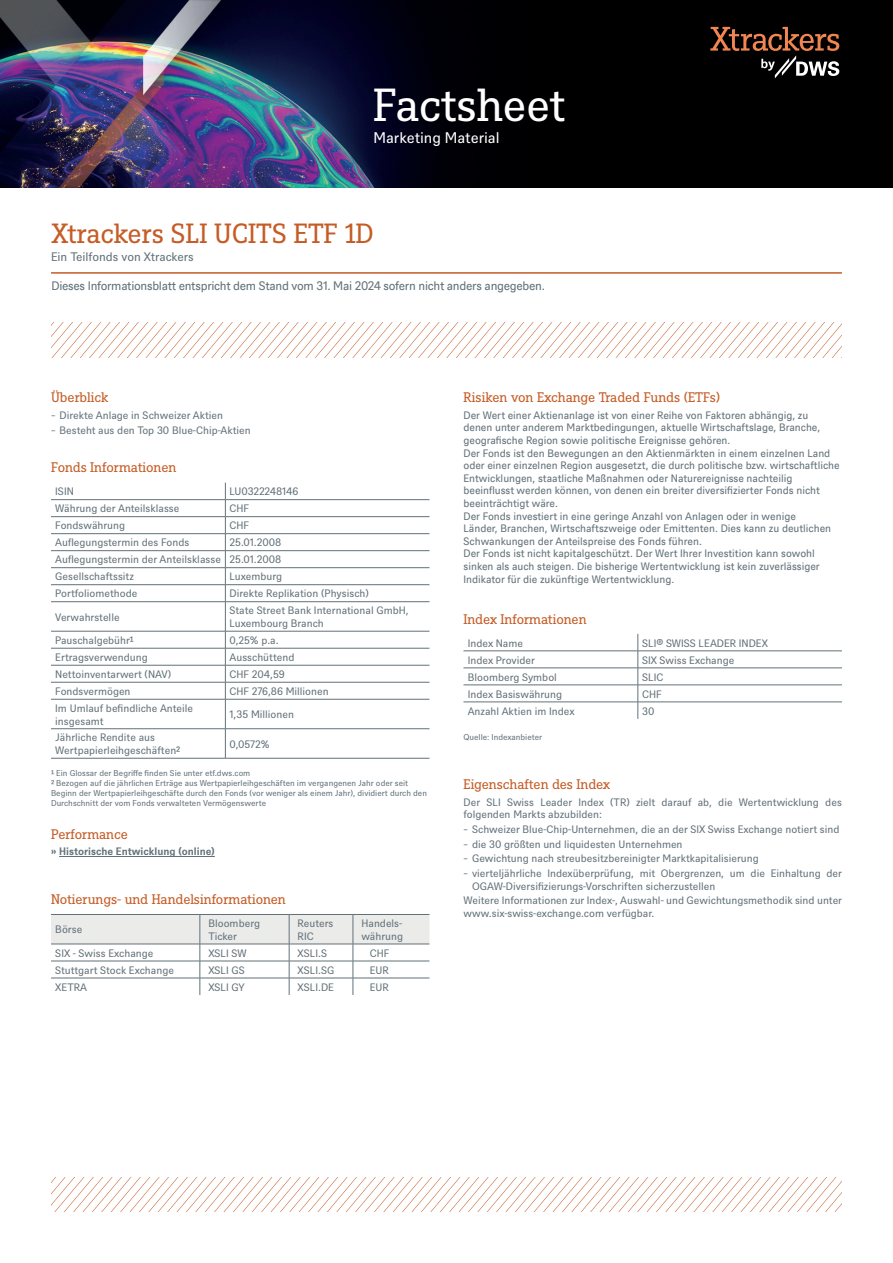
<style>
.page{position:relative;width:893px;height:1263px;background:#fff}
.page>*{position:absolute;margin:0;border:0;box-sizing:border-box;transform-origin:0 0}
.t1{font:45px "DWS Slab";letter-spacing:-.01em;color:#fff}
.t2{font:27px "DWS Slab";color:#c55c26}
.t3{font:15px "DWS Sans";color:#fff}
.t4{font:13.5px "DWS Slab";letter-spacing:-.01em;color:#c55c26}
.t5{font:12px "DWS Sans TT";letter-spacing:-.025em;color:#627179}
.t6{font:12px "DWS Sans";color:#627179}
.t7{font:10.5px/12.6px "DWS Sans";color:#627179}
.t8{font:10.5px/12.6px "DWS Sans TT";letter-spacing:-.005em;color:#627179}
.t9{font:700 10.5px "DWS Sans";color:#627179}
.t10{font:8.25px/9.9px "DWS Sans";color:#627179}
</style>
<div class="page">
<hr style="left:59px;top:856px;width:156px;height:1px;background:#627179">
<hr style="left:51px;top:499px;width:174px;height:1px;background:#627179">
<hr style="left:225px;top:499px;width:204px;height:1px;background:#627179">
<hr style="left:51px;top:516px;width:174px;height:1px;background:#627179">
<hr style="left:225px;top:516px;width:204px;height:1px;background:#627179">
<hr style="left:51px;top:533px;width:174px;height:1px;background:#627179">
<hr style="left:225px;top:533px;width:204px;height:1px;background:#627179">
<hr style="left:51px;top:550px;width:174px;height:1px;background:#627179">
<hr style="left:225px;top:550px;width:204px;height:1px;background:#627179">
<hr style="left:51px;top:567px;width:174px;height:1px;background:#627179">
<hr style="left:225px;top:567px;width:204px;height:1px;background:#627179">
<hr style="left:51px;top:584px;width:174px;height:1px;background:#627179">
<hr style="left:225px;top:584px;width:204px;height:1px;background:#627179">
<hr style="left:51px;top:601px;width:174px;height:1px;background:#627179">
<hr style="left:225px;top:601px;width:204px;height:1px;background:#627179">
<hr style="left:51px;top:631px;width:174px;height:1px;background:#627179">
<hr style="left:225px;top:631px;width:204px;height:1px;background:#627179">
<hr style="left:51px;top:648px;width:174px;height:1px;background:#627179">
<hr style="left:225px;top:648px;width:204px;height:1px;background:#627179">
<hr style="left:51px;top:665px;width:174px;height:1px;background:#627179">
<hr style="left:51px;top:682px;width:174px;height:1px;background:#627179">
<hr style="left:51px;top:699px;width:174px;height:1px;background:#627179">
<hr style="left:51px;top:728px;width:174px;height:1px;background:#627179">
<hr style="left:51px;top:758px;width:174px;height:1px;background:#627179">
<hr style="left:225px;top:758px;width:204px;height:1px;background:#627179">
<hr style="left:225px;top:665px;width:204px;height:1px;background:#627179">
<hr style="left:225px;top:682px;width:204px;height:1px;background:#627179">
<hr style="left:225px;top:699px;width:204px;height:1px;background:#627179">
<hr style="left:225px;top:728px;width:204px;height:1px;background:#627179">
<svg style="left:225px;top:483px;width:1px;height:275px"></svg>
<svg style="left:51px;top:914px;width:378px;height:81px"></svg>
<hr style="left:463px;top:651px;width:175px;height:1px;background:#627179">
<hr style="left:638px;top:651px;width:204px;height:1px;background:#627179">
<hr style="left:463px;top:668px;width:175px;height:1px;background:#627179">
<hr style="left:638px;top:668px;width:204px;height:1px;background:#627179">
<hr style="left:463px;top:685px;width:175px;height:1px;background:#627179">
<hr style="left:638px;top:685px;width:204px;height:1px;background:#627179">
<hr style="left:463px;top:702px;width:175px;height:1px;background:#627179">
<hr style="left:638px;top:702px;width:204px;height:1px;background:#627179">
<svg style="left:638px;top:634px;width:1px;height:85px"></svg>
<hr style="left:51px;top:272px;width:791px;height:2px;background:#c55c26">
<svg style="left:52px;top:322px;width:790px;height:35px"></svg>
<img style="left:0;top:0;width:893px;height:188px">
<svg style="left:710px;top:27px;width:129px;height:51px;background:#3a2921"></svg>
<svg style="left:51px;top:1177px;width:791px;height:35px"></svg>
<h1 class="t1" style="left:373px;top:74px;width:193px">Factsheet</h1>
<h3 class="t3" style="left:373px;top:127px;width:128px">Marketing Material</h3>
<h2 class="t2" style="left:51px;top:215px;width:324px">Xtrackers SLI UCITS ETF 1D</h2>
<p class="t6" style="left:51px;top:249px;width:144px">Ein Teilfonds von Xtrackers</p>
<p class="t5" style="left:51px;top:278px;width:495px">Dieses Informationsblatt entspricht dem Stand vom 31. Mai 2024 sofern nicht anders angegeben.</p>
<p class="t4" style="left:51px;top:388px;width:59px">Überblick</p>
<p class="t7" style="left:51px;top:407px;width:201px;line-height:14.7px">̵ Direkte Anlage in Schweizer Aktien<br>̵ Besteht aus den Top 30 Blue-Chip-Aktien</p>
<p class="t4" style="left:51px;top:458px;width:127px">Fonds Informationen</p>
<p class="t7" style="left:55px;top:485px;width:20px">ISIN</p>
<p class="t7" style="left:230px;top:485px;width:70px">LU0322248146</p>
<p class="t7" style="left:55px;top:502px;width:126px">Währung der Anteilsklasse</p>
<p class="t7" style="left:230px;top:502px;width:21px">CHF</p>
<p class="t7" style="left:55px;top:519px;width:71px">Fondswährung</p>
<p class="t7" style="left:230px;top:519px;width:21px">CHF</p>
<p class="t7" style="left:55px;top:536px;width:136px">Auflegungstermin des Fonds</p>
<p class="t7" style="left:55px;top:533px;width:228px;line-height:17px;text-align:justify;text-indent:174px">25.01.2008<br>Auflegungstermin der Anteilsklasse 25.01.2008<br>Gesellschaftssitz</p>
<p class="t7" style="left:230px;top:570px;width:54px">Luxemburg</p>
<p class="t7" style="left:55px;top:587px;width:84px">Portfoliomethode</p>
<p class="t7" style="left:230px;top:587px;width:141px">Direkte Replikation (Physisch)</p>
<p class="t7" style="left:55px;top:610px;width:66px">Verwahrstelle</p>
<p class="t7" style="left:230px;top:604px;width:181px">State Street Bank International GmbH,<br>Luxembourg Branch</p>
<p class="t7" style="left:55px;top:633px;width:80px">Pauschalgebühr¹</p>
<p class="t7" style="left:230px;top:633px;width:51px">0,25% p.a.</p>
<p class="t7" style="left:55px;top:650px;width:94px">Ertragsverwendung</p>
<p class="t7" style="left:230px;top:650px;width:66px">Ausschüttend</p>
<p class="t7" style="left:55px;top:667px;width:117px">Nettoinventarwert (NAV)</p>
<p class="t7" style="left:230px;top:667px;width:57px">CHF 204,59</p>
<p class="t7" style="left:55px;top:684px;width:77px">Fondsvermögen</p>
<p class="t7" style="left:230px;top:684px;width:101px">CHF 276,86 Millionen</p>
<p class="t7" style="left:55px;top:701px;width:139px">Im Umlauf befindliche Anteile insgesamt</p>
<p class="t7" style="left:230px;top:707px;width:66px">1,35 Millionen</p>
<p class="t7" style="left:55px;top:731px;width:127px">Jährliche Rendite aus<br>Wertpapierleihgeschäften²</p>
<p class="t7" style="left:230px;top:737px;width:42px">0,0572%</p>
<p class="t10" style="left:51px;top:768px;width:377px">¹ Ein Glossar der Begriffe finden Sie unter etf.dws.com<br>² Bezogen auf die jährlichen Erträge aus Wertpapierleihgeschäften im vergangenen Jahr oder seit Beginn der Wertpapierleihgeschäfte durch den Fonds (vor weniger als einem Jahr), dividiert durch den Durchschnitt der vom Fonds verwalteten Vermögenswerte</p>
<p class="t4" style="left:51px;top:824px;width:78px">Performance</p>
<p class="t9" style="left:51px;top:844px;width:165px">» Historische Entwicklung (online)</p>
<p class="t4" style="left:51px;top:890px;width:236px">Notierungs- und Handelsinformationen</p>
<p class="t7" style="left:55px;top:923px;width:29px">Börse</p>
<p class="t7" style="left:208px;top:916px;width:53px">Bloomberg<br>Ticker</p>
<p class="t7" style="left:298px;top:916px;width:37px">Reuters<br>RIC</p>
<p class="t7" style="left:361px;top:916px;width:43px">Handels&shy;währung</p>
<p class="t7" style="left:55px;top:946px;width:100px">SIX - Swiss Exchange</p>
<p class="t7" style="left:208px;top:946px;width:40px">XSLI SW</p>
<p class="t7" style="left:298px;top:946px;width:31px">XSLI.S</p>
<p class="t7" style="left:370px;top:946px;width:21px">CHF</p>
<p class="t7" style="left:55px;top:963px;width:120px">Stuttgart Stock Exchange</p>
<p class="t7" style="left:208px;top:963px;width:38px">XSLI GS</p>
<p class="t7" style="left:298px;top:963px;width:38px">XSLI.SG</p>
<p class="t7" style="left:370px;top:963px;width:20px">EUR</p>
<p class="t7" style="left:55px;top:980px;width:33px">XETRA</p>
<p class="t7" style="left:208px;top:980px;width:38px">XSLI GY</p>
<p class="t7" style="left:298px;top:980px;width:38px">XSLI.DE</p>
<p class="t7" style="left:370px;top:980px;width:20px">EUR</p>
<p class="t4" style="left:463px;top:388px;width:258px">Risiken von Exchange Traded Funds (ETFs)</p>
<p class="t8" style="left:463px;top:408px;width:378px">Der Wert einer Aktienanlage ist von einer Reihe von Faktoren abhängig, zu denen unter anderem Marktbedingungen, aktuelle Wirtschaftslage, Branche, geografische Region sowie politische Ereignisse gehören.<br>Der Fonds ist den Bewegungen an den Aktienmärkten in einem einzelnen Land oder einer einzelnen Region ausgesetzt, die durch politische bzw. wirtschaftliche Entwicklungen, staatliche Maßnahmen oder Naturereignisse nachteilig beeinflusst werden können, von denen ein breiter diversifizierter Fonds nicht beeinträchtigt wäre.<br>Der Fonds investiert in eine geringe Anzahl von Anlagen oder in wenige<br>Länder, Branchen, Wirtschaftszweige oder Emittenten. Dies kann zu deutlichen Schwankungen der Anteilspreise des Fonds führen.<br>Der Fonds ist nicht kapitalgeschützt. Der Wert Ihrer Investition kann sowohl sinken als auch steigen. Die bisherige Wertentwicklung ist kein zuverlässiger Indikator für die zukünftige Wertentwicklung.</p>
<p class="t4" style="left:463px;top:610px;width:125px">Index Informationen</p>
<p class="t7" style="left:468px;top:636px;width:57px">Index Name</p>
<p class="t7" style="left:642px;top:636px;width:127px">SLI® SWISS LEADER INDEX</p>
<p class="t7" style="left:468px;top:653px;width:69px">Index Provider</p>
<p class="t7" style="left:642px;top:653px;width:94px">SIX Swiss Exchange</p>
<p class="t7" style="left:468px;top:670px;width:91px">Bloomberg Symbol</p>
<p class="t7" style="left:642px;top:670px;width:23px">SLIC</p>
<p class="t7" style="left:468px;top:687px;width:96px">Index Basiswährung</p>
<p class="t7" style="left:642px;top:687px;width:21px">CHF</p>
<p class="t7" style="left:468px;top:704px;width:108px">Anzahl Aktien im Index</p>
<p class="t7" style="left:642px;top:704px;width:14px">30</p>
<p class="t10" style="left:463px;top:731px;width:80px">Quelle: Indexanbieter</p>
<p class="t4" style="left:463px;top:775px;width:148px">Eigenschaften des Index</p>
<p class="t7" style="left:463px;top:795px;width:380px">Der SLI Swiss Leader Index (TR) zielt darauf ab, die Wertentwicklung des folgenden Markts abzubilden:</p>
<p class="t7" style="left:463px;top:821px;width:380px;line-height:14.7px">̵ Schweizer Blue-Chip-Unternehmen, die an der SIX Swiss Exchange notiert sind ̵ die 30 größten und liquidesten Unternehmen<br>̵ Gewichtung nach streubesitzbereinigter Marktkapitalisierung<br>̵ vierteljährliche Indexüberprüfung, mit Obergrenzen, um die Einhaltung der</p>
<p class="t7" style="left:463px;top:878px;width:380px;line-height:14.7px;text-indent:9px">OGAW-Diversifizierungs-Vorschriften sicherzustellen<br>Weitere Informationen zur Index-, Auswahl- und Gewichtungsmethodik sind unter</p>
<p class="t7" style="left:463px;top:906px;width:192px">www.six-swiss-exchange.com verfügbar.</p>
</div>
